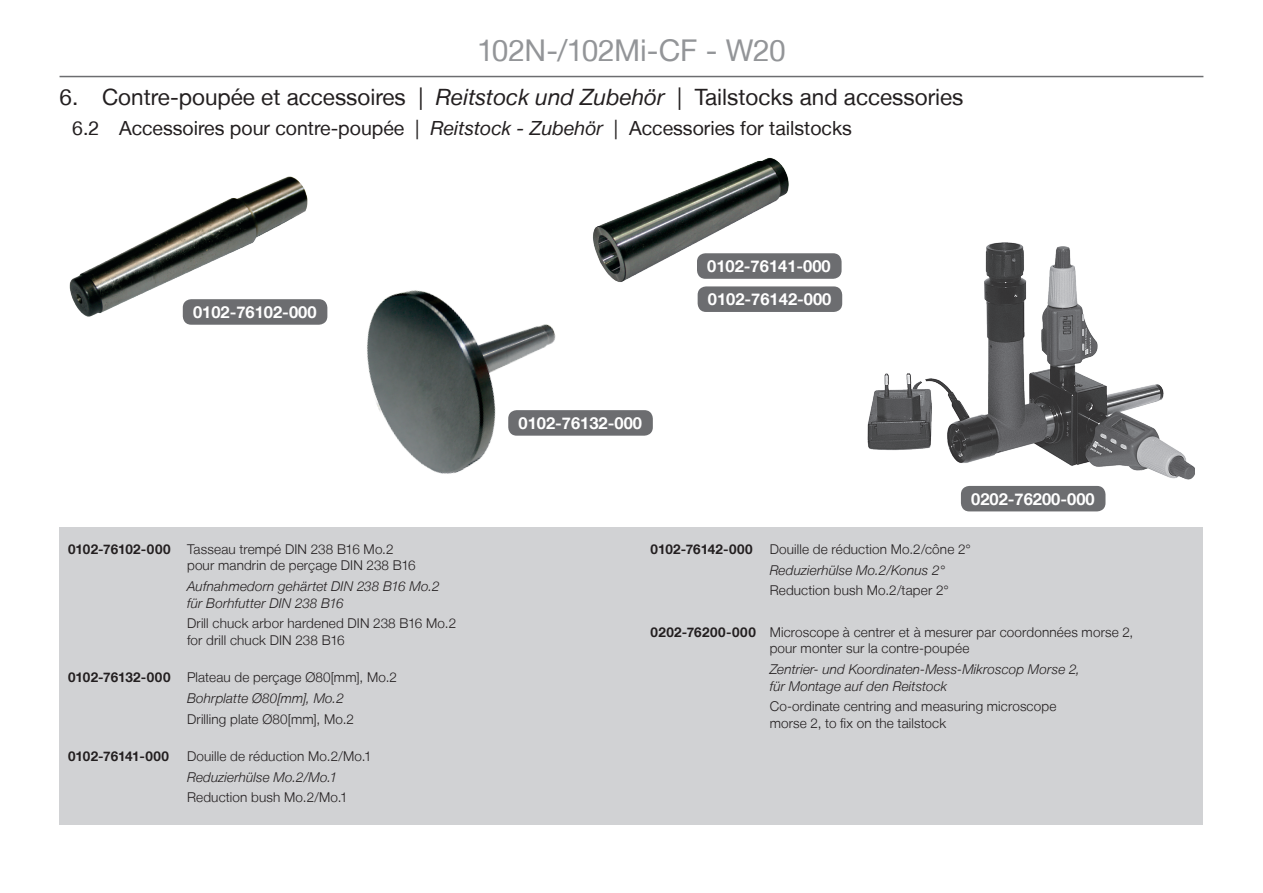
<style>
.page{position:relative;width:1263px;height:893px;background:#fff}
.page>*{position:absolute;margin:0;border:0;box-sizing:border-box;transform-origin:0 0}
.t1{font:30px "Helvetica Neue LT";letter-spacing:-.02em;color:#939598}
.t2{font:22.5px "Helvetica Neue LT";color:#231f20}
.t3{font:19.5px "Helvetica Neue LT";color:#231f20}
.t4{font:700 16.5px/33.2px "Helvetica Neue LT";color:#fff}
.t5{font:300 13.5px/16.5px "Helvetica Neue LT";letter-spacing:.01em;color:#231f20}
.t6{font:italic 300 13.5px/16.5px "Helvetica Neue LT";letter-spacing:.01em;color:#231f20}
.t7{font:700 13.5px "Helvetica Neue LT";color:#231f20}
.s1{font-style:italic}
.s2{font-weight:700}
</style>
<div class="page">
<img style="left:867px;top:242px;width:328px;height:238px">
<img style="left:593px;top:158px;width:196px;height:124px">
<img style="left:367px;top:290px;width:189px;height:184px">
<img style="left:69px;top:176px;width:239px;height:149px">
<div style="left:183px;top:299px;width:144px;height:26px;background:#6c6d70;border-radius:9px"></div>
<div style="left:508px;top:410px;width:145px;height:26px;background:#6c6d70;border-radius:9px"></div>
<div style="left:961px;top:486px;width:144px;height:25px;background:#6c6d70;border-radius:9px"></div>
<div style="left:697px;top:253px;width:144px;height:26px;background:#6c6d70;border-radius:9px"></div>
<div style="left:698px;top:286px;width:144px;height:26px;background:#6c6d70;border-radius:9px"></div>
<hr style="left:60px;top:76px;width:1143px;height:1px;background:#6c6d70">
<div style="left:60px;top:527px;width:1143px;height:298px;background:#d1d2d4"></div>
<h1 class="t1" style="left:477px;top:33px;width:310px">102N-/102Mi-CF - W20</h1>
<h2 class="t2" style="left:60px;top:84px;width:905px">6. Contre-poupée et accessoires | <span class="s1">Reitstock und Zubehör</span> | Tailstocks and accessories</h2>
<h3 class="t3" style="left:72px;top:117px;width:781px">6.2 Accessoires pour contre-poupée | <span class="s1">Reitstock - Zubehör</span> | Accessories for tailstocks</h3>
<p class="t4" style="left:193px;top:295px;width:125px">0102-76102-000</p>
<p class="t5" style="left:187px;top:541px;width:230px;text-indent:-119px"><span class="s2">0102-76102-000</span> Tasseau trempé DIN 238 B16 Mo.2 pour mandrin de perçage DIN 238 B16</p>
<p class="t6" style="left:187px;top:578px;width:254px">Aufnahmedorn gehärtet DIN 238 B16 Mo.2 für Borhfutter DIN 238 B16</p>
<p class="t5" style="left:187px;top:615px;width:271px">Drill chuck arbor hardened DIN 238 B16 Mo.2 for drill chuck DIN 238 B16</p>
<p class="t5" style="left:187px;top:667px;width:211px;line-height:20.7px;text-indent:-119px"><span class="s2">0102-76132-000</span> Plateau de perçage Ø80[mm], Mo.2<br><span class="s1">Bohrplatte Ø80[mm], Mo.2</span></p>
<p class="t5" style="left:187px;top:710px;width:168px">Drilling plate Ø80[mm], Mo.2</p>
<p class="t7" style="left:68px;top:748px;width:103px">0102-76141-000</p>
<p class="t5" style="left:187px;top:748px;width:186px">Douille de réduction Mo.2/Mo.1</p>
<p class="t6" style="left:187px;top:768px;width:152px">Reduzierhülse Mo.2/Mo.1</p>
<p class="t5" style="left:187px;top:789px;width:162px">Reduction bush Mo.2/Mo.1</p>
<p class="t4" style="left:707px;top:249px;width:126px">0102-76141-000<br>0102-76142-000</p>
<p class="t4" style="left:518px;top:406px;width:125px">0102-76132-000</p>
<p class="t4" style="left:971px;top:482px;width:125px">0202-76200-000</p>
<p class="t7" style="left:651px;top:541px;width:104px">0102-76142-000</p>
<p class="t5" style="left:770px;top:541px;width:203px">Douille de réduction Mo.2/cône 2°</p>
<p class="t6" style="left:770px;top:561px;width:177px">Reduzierhülse Mo.2/Konus 2°</p>
<p class="t5" style="left:770px;top:582px;width:181px">Reduction bush Mo.2/taper 2°</p>
<p class="t5" style="left:770px;top:624px;width:365px;text-indent:-119px"><span class="s2">0202-76200-000</span> Microscope à centrer et à mesurer par coordonnées morse 2, pour monter sur la contre-poupée</p>
<p class="t6" style="left:770px;top:661px;width:312px">Zentrier- und Koordinaten-Mess-Mikroscop Morse 2, für Montage auf den Reitstock</p>
<p class="t5" style="left:770px;top:698px;width:288px">Co-ordinate centring and measuring microscope morse 2, to fix on the tailstock</p>
</div>
